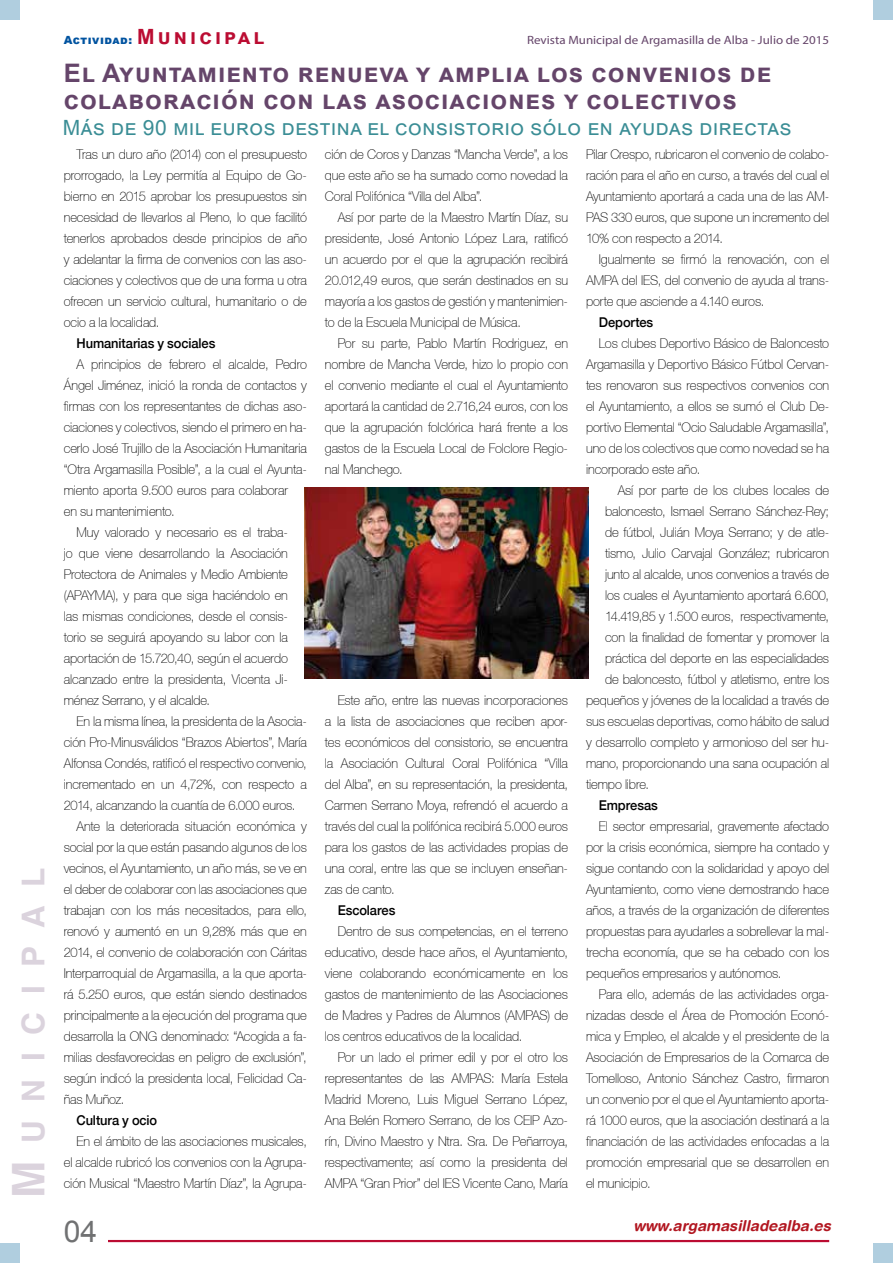
<style>
.page{position:relative;width:893px;height:1263px;background:#fff}
.page>*{position:absolute;margin:0;border:0;box-sizing:border-box;transform-origin:0 0}
.t1{font:700 31.5px "Helvetica";letter-spacing:.57em;color:#dbd3dd}
.t2{font:30px "Arial";color:#707172}
.t3{font:700 25.5px/27px "Arial";letter-spacing:.04em;color:#65456a}
.t4{font:21px "Arial";letter-spacing:.03em;color:#3a8d95}
.t5{font:italic 700 15px "Helvetica Rounded";color:#b21721}
.t6{font:100 13.5px/21px "Helvetica 35";letter-spacing:-.01em;color:#000;text-align:justify;scale:.95 1}
.t7{font:500 13.5px "Helvetica 65";letter-spacing:-.005em;color:#000;scale:.95 1}
.t8{font:12px "Myriad Pro";color:#65456a;scale:1.08 1}
.t9{font:900 11.25px "Arial";color:#0053a0}
.s1{font-size:45px}
.s2{font-weight:700;font-size:21px;color:#bb0c32}
</style>
<div class="page">
<div style="left:0;top:1243px;width:20px;height:20px;background:#b0cedf"></div>
<div style="left:873px;top:0;width:20px;height:20px;background:#b0cedf"></div>
<div style="left:0;top:0;width:20px;height:20px;background:#b0cedf"></div>
<hr style="left:108px;top:1240px;width:721px;height:2px;background:#bb0c32">
<div style="left:873px;top:1243px;width:20px;height:20px;background:#b0cedf"></div>
<img style="left:305px;top:487px;width:283px;height:192px">
<h1 class="t1" style="left:14px;top:1198px;width:332px;rotate:-90deg"><span class="s1">M</span> unicipal</h1>
<p class="t9" style="left:64px;top:31px;width:202px">Actividad: <span class="s2">Municipal</span></p>
<p class="t8" style="left:527px;top:32px;width:281px">Revista Municipal de Argamasilla de Alba - Julio de 2015</p>
<h3 class="t3" style="left:64px;top:60px;width:709px">El Ayuntamiento renueva y amplia los convenios de colaboración con las asociaciones y colectivos</h3>
<h3 class="t4" style="left:63px;top:113px;width:730px">Más de 90 mil euros destina el consistorio sólo en ayudas directas</h3>
<p class="t6" style="left:64px;top:144px;width:257px;text-indent:13px">Tras un duro año (2014) con el presupuesto prorrogado, la Ley permitía al Equipo de Go&shy;bierno en 2015 aprobar los presupuestos sin necesidad de llevarlos al Pleno, lo que facilitó tenerlos aprobados desde principios de año y adelantar la firma de convenios con las aso&shy;ciaciones y colectivos que de una forma u otra ofrecen un servicio cultural, humanitario o de ocio a la localidad.</p>
<p class="t7" style="left:77px;top:335px;width:148px">Humanitarias y sociales</p>
<p class="t6" style="left:64px;top:354px;width:257px;text-align:left;text-indent:13px">A principios de febrero el alcalde, Pedro Ángel Jiménez, inició la ronda de contactos y firmas con los representantes de dichas aso&shy;ciaciones y colectivos, siendo el primero en ha&shy;cerlo José Trujillo de la Asociación Humanitaria “Otra Argamasilla Posible”, a la cual el Ayunta&shy;miento aporta 9.500 euros para colaborar<br>en su mantenimiento.</p>
<p class="t6" style="left:64px;top:522px;width:238px;text-indent:13px">Muy valorado y necesario es el traba&shy;jo que viene desarrollando la Asociación Protectora de Animales y Medio Ambiente (APAYMA), y para que siga haciéndolo en las mismas condiciones, desde el consis&shy;torio se seguirá apoyando su labor con la aportación de 15.720,40, según el acuerdo alcanzado entre la presidenta, Vicenta Ji&shy;ménez Serrano, y el alcalde.</p>
<p class="t6" style="left:77px;top:711px;width:244px">En la misma línea, la presidenta de la Asocia-</p>
<p class="t6" style="left:64px;top:732px;width:257px">ción Pro-Minusválidos “Brazos Abiertos”, María</p>
<p class="t6" style="left:64px;top:753px;width:257px">Alfonsa Condés, ratificó el respectivo convenio,</p>
<p class="t6" style="left:64px;top:774px;width:257px">incrementado en un 4,72%, con respecto a</p>
<p class="t6" style="left:64px;top:795px;width:245px">2014, alcanzando la cuantía de 6.000 euros.</p>
<p class="t6" style="left:77px;top:816px;width:244px">Ante la deteriorada situación económica y</p>
<p class="t6" style="left:64px;top:837px;width:257px">social por la que están pasando algunos de los</p>
<p class="t6" style="left:64px;top:858px;width:257px">vecinos, el Ayuntamiento, un año más, se ve en</p>
<p class="t6" style="left:64px;top:879px;width:257px">el deber de colaborar con las asociaciones que</p>
<p class="t6" style="left:64px;top:900px;width:257px">trabajan con los más necesitados, para ello,</p>
<p class="t6" style="left:64px;top:921px;width:257px">renovó y aumentó en un 9,28% más que en</p>
<p class="t6" style="left:64px;top:942px;width:257px">2014, el convenio de colaboración con Cáritas</p>
<p class="t6" style="left:64px;top:963px;width:257px">Interparroquial de Argamasilla, a la que aporta-</p>
<p class="t6" style="left:64px;top:984px;width:257px">rá 5.250 euros, que están siendo destinados</p>
<p class="t6" style="left:64px;top:1005px;width:257px">principalmente a la ejecución del programa que</p>
<p class="t6" style="left:64px;top:1026px;width:257px">desarrolla la ONG denominado: “Acogida a fa-</p>
<p class="t6" style="left:64px;top:1047px;width:257px">milias desfavorecidas en peligro de exclusión”,</p>
<p class="t6" style="left:64px;top:1068px;width:257px">según indicó la presidenta local, Felicidad Ca-</p>
<p class="t6" style="left:64px;top:1089px;width:65px">ñas Muñoz.</p>
<p class="t7" style="left:77px;top:1112px;width:86px">Cultura y ocio</p>
<p class="t6" style="left:64px;top:1131px;width:257px;text-indent:13px">En el ámbito de las asociaciones musicales, el alcalde rubricó los convenios con la Agrupa&shy;ción Musical “Maestro Martín Díaz”, la Agrupa-</p>
<p class="t6" style="left:325px;top:144px;width:257px">ción de Coros y Danzas “Mancha Verde”, a los que este año se ha sumado como novedad la Coral Polifónica “Villa del Alba”.</p>
<p class="t6" style="left:325px;top:207px;width:257px;text-indent:13px">Así por parte de la Maestro Martín Díaz, su presidente, José Antonio López Lara, ratificó un acuerdo por el que la agrupación recibirá 20.012,49 euros, que serán destinados en su mayoría a los gastos de gestión y mantenimien&shy;to de la Escuela Municipal de Música.</p>
<p class="t6" style="left:325px;top:333px;width:257px;text-indent:13px">Por su parte, Pablo Martín Rodriguez, en nombre de Mancha Verde, hizo lo propio con el convenio mediante el cual el Ayuntamiento aportará la cantidad de 2.716,24 euros, con los que la agrupación folclórica hará frente a los gastos de la Escuela Local de Folclore Regio&shy;nal Manchego.</p>
<p class="t6" style="left:325px;top:690px;width:257px;text-indent:13px">Este año, entre las nuevas incorporaciones a la lista de asociaciones que reciben apor&shy;tes económicos del consistorio, se encuentra la Asociación Cultural Coral Polifónica “Villa del Alba”, en su representación, la presidenta, Carmen Serrano Moya, refrendó el acuerdo a través del cual la polifónica recibirá 5.000 euros para los gastos de las actividades propias de una coral, entre las que se incluyen enseñan&shy;zas de canto.</p>
<p class="t7" style="left:338px;top:902px;width:62px">Escolares</p>
<p class="t6" style="left:325px;top:921px;width:257px;text-indent:13px">Dentro de sus competencias, en el terreno educativo, desde hace años, el Ayuntamiento, viene colaborando económicamente en los gastos de mantenimiento de las Asociaciones de Madres y Padres de Alumnos (AMPAS) de los centros educativos de la localidad.</p>
<p class="t6" style="left:325px;top:1047px;width:257px;text-indent:13px">Por un lado el primer edil y por el otro los representantes de las AMPAS: María Estela Madrid Moreno, Luis Miguel Serrano López, Ana Belén Romero Serrano, de los CEIP Azo&shy;rín, Divino Maestro y Ntra. Sra. De Peñarroya, respectivamente; así como la presidenta del AMPA “Gran Prior” del IES Vicente Cano, María</p>
<p class="t6" style="left:586px;top:144px;width:257px">Pilar Crespo, rubricaron el convenio de colabo&shy;ración para el año en curso, a través del cual el Ayuntamiento aportará a cada una de las AM-PAS 330 euros, que supone un incremento del 10% con respecto a 2014.</p>
<p class="t6" style="left:586px;top:249px;width:257px;text-indent:13px">Igualmente se firmó la renovación, con el AMPA del IES, del convenio de ayuda al trans&shy;porte que asciende a 4.140 euros.</p>
<p class="t7" style="left:599px;top:314px;width:59px">Deportes</p>
<p class="t6" style="left:586px;top:333px;width:257px;text-indent:13px">Los clubes Deportivo Básico de Baloncesto Argamasilla y Deportivo Básico Fútbol Cervan&shy;tes renovaron sus respectivos convenios con el Ayuntamiento, a ellos se sumó el Club De&shy;portivo Elemental “Ocio Saludable Argamasilla”, uno de los colectivos que como novedad se ha incorporado este año.</p>
<p class="t6" style="left:618px;top:480px;width:224px">Así por parte de los clubes locales de</p>
<p class="t6" style="left:605px;top:501px;width:237px">baloncesto, Ismael Serrano Sánchez-Rey;</p>
<p class="t6" style="left:605px;top:522px;width:237px">de fútbol, Julián Moya Serrano; y de atle-</p>
<p class="t6" style="left:605px;top:543px;width:237px">tismo, Julio Carvajal González; rubricaron</p>
<p class="t6" style="left:605px;top:564px;width:238px">junto al alcalde, unos convenios a través de</p>
<p class="t6" style="left:605px;top:585px;width:237px">los cuales el Ayuntamiento aportará 6.600,</p>
<p class="t6" style="left:605px;top:606px;width:237px">14.419,85 y 1.500 euros, respectivamente,</p>
<p class="t6" style="left:605px;top:627px;width:237px">con la finalidad de fomentar y promover la</p>
<p class="t6" style="left:605px;top:648px;width:237px">práctica del deporte en las especialidades</p>
<p class="t6" style="left:605px;top:669px;width:237px">de baloncesto, fútbol y atletismo, entre los</p>
<p class="t6" style="left:586px;top:690px;width:257px">pequeños y jóvenes de la localidad a través de</p>
<p class="t6" style="left:586px;top:711px;width:257px">sus escuelas deportivas, como hábito de salud</p>
<p class="t6" style="left:586px;top:732px;width:257px">y desarrollo completo y armonioso del ser hu-</p>
<p class="t6" style="left:586px;top:753px;width:257px">mano, proporcionando una sana ocupación al</p>
<p class="t6" style="left:586px;top:774px;width:68px">tiempo libre.</p>
<p class="t7" style="left:599px;top:797px;width:64px">Empresas</p>
<p class="t6" style="left:586px;top:816px;width:257px;text-indent:13px">El sector empresarial, gravemente afectado por la crisis económica, siempre ha contado y sigue contando con la solidaridad y apoyo del Ayuntamiento, como viene demostrando hace años, a través de la organización de diferentes propuestas para ayudarles a sobrellevar la mal&shy;trecha economía, que se ha cebado con los pequeños empresarios y autónomos.</p>
<p class="t6" style="left:586px;top:984px;width:257px;text-indent:13px">Para ello, además de las actividades orga&shy;nizadas desde el Área de Promoción Econó&shy;mica y Empleo, el alcalde y el presidente de la Asociación de Empresarios de la Comarca de Tomelloso, Antonio Sánchez Castro, firmaron un convenio por el que el Ayuntamiento aporta&shy;rá 1000 euros, que la asociación destinará a la financiación de las actividades enfocadas a la promoción empresarial que se desarrollen en el municipio.</p>
<h2 class="t2" style="left:64px;top:1211px;width:35px">04</h2>
<p class="t5" style="left:634px;top:1216px;width:199px">www.argamasilladealba.es</p>
</div>
